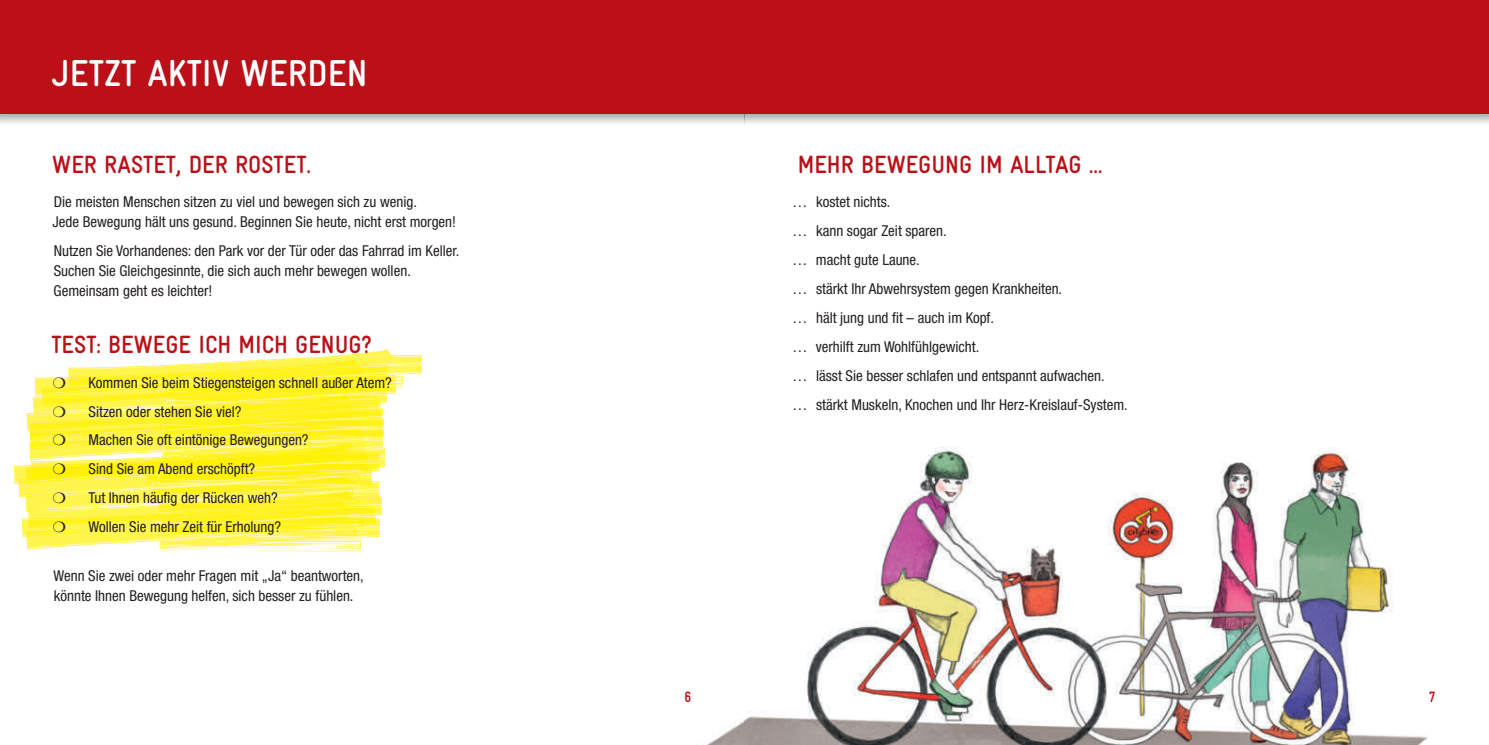
<style>
.page{position:relative;width:1489px;height:745px;background:#fff}
.page>*{position:absolute;margin:0;border:0;box-sizing:border-box;transform-origin:0 0}
.t1{font:700 37.5px "Gravur Condensed";color:#fff}
.t2{font:700 25px "Gravur Condensed";color:#bb1018}
.t3{font:condensed 15px/28.9px "Helvetica Neue LT Std";color:#231f20}
.t4{font:700 15px "Gravur Condensed";color:#bb1018}
</style>
<div class="page">
<div style="left:0;top:0;width:744px;height:127px;background:#231f20;opacity:.4"></div>
<div style="left:0;top:0;width:744px;height:113px;background:#bb1018"></div>
<img style="left:706px;top:447px;width:722px;height:297px">
<div style="left:744px;top:0;width:744px;height:127px;background:#231f20;opacity:.4"></div>
<div style="left:744px;top:0;width:744px;height:113px;background:#bb1018"></div>
<svg style="left:14px;top:349px;width:408px;height:202px"></svg>
<h1 class="t1" style="left:52px;top:52px;width:316px">JETZT AKTIV WERDEN</h1>
<h2 class="t2" style="left:52px;top:150px;width:260px">WER RASTET, DER ROSTET.</h2>
<p class="t3" style="left:53px;top:192px;width:405px;line-height:20px">Die meisten Menschen sitzen zu viel und bewegen sich zu wenig.<br>Jede Bewegung hält uns gesund. Beginnen Sie heute, nicht erst morgen!</p>
<p class="t3" style="left:54px;top:241px;width:407px;line-height:20px">Nutzen Sie Vorhandenes: den Park vor der Tür oder das Fahrrad im Keller.<br>Suchen Sie Gleichgesinnte, die sich auch mehr bewegen wollen.<br>Gemeinsam geht es leichter!</p>
<h2 class="t2" style="left:51px;top:330px;width:322px">TEST: BEWEGE ICH MICH GENUG?</h2>
<p class="t3" style="left:89px;top:367px;width:305px">Kommen Sie beim Stiegensteigen schnell außer Atem?<br>Sitzen oder stehen Sie viel?<br>Machen Sie oft eintönige Bewegungen?<br>Sind Sie am Abend erschöpft?<br>Tut Ihnen häufig der Rücken weh?<br>Wollen Sie mehr Zeit für Erholung?</p>
<p class="t3" style="left:53px;top:565px;width:312px;line-height:20px">Wenn Sie zwei oder mehr Fragen mit „Ja“ beantworten, könnte Ihnen Bewegung helfen, sich besser zu fühlen.</p>
<h2 class="t2" style="left:797px;top:150px;width:306px">MEHR BEWEGUNG IM ALLTAG …</h2>
<p class="t3" style="left:792px;top:187px;width:337px">… kostet nichts.<br>… kann sogar Zeit sparen.<br>… macht gute Laune.<br>… stärkt Ihr Abwehrsystem gegen Krankheiten.<br>… hält jung und fit – auch im Kopf.<br>… verhilft zum Wohlfühlgewicht.<br>… lässt Sie besser schlafen und entspannt aufwachen.<br>… stärkt Muskeln, Knochen und Ihr Herz-Kreislauf-System.</p>
<p class="t4" style="left:684px;top:688px;width:8px">6</p>
<p class="t4" style="left:1428px;top:688px;width:8px">7</p>
</div>
